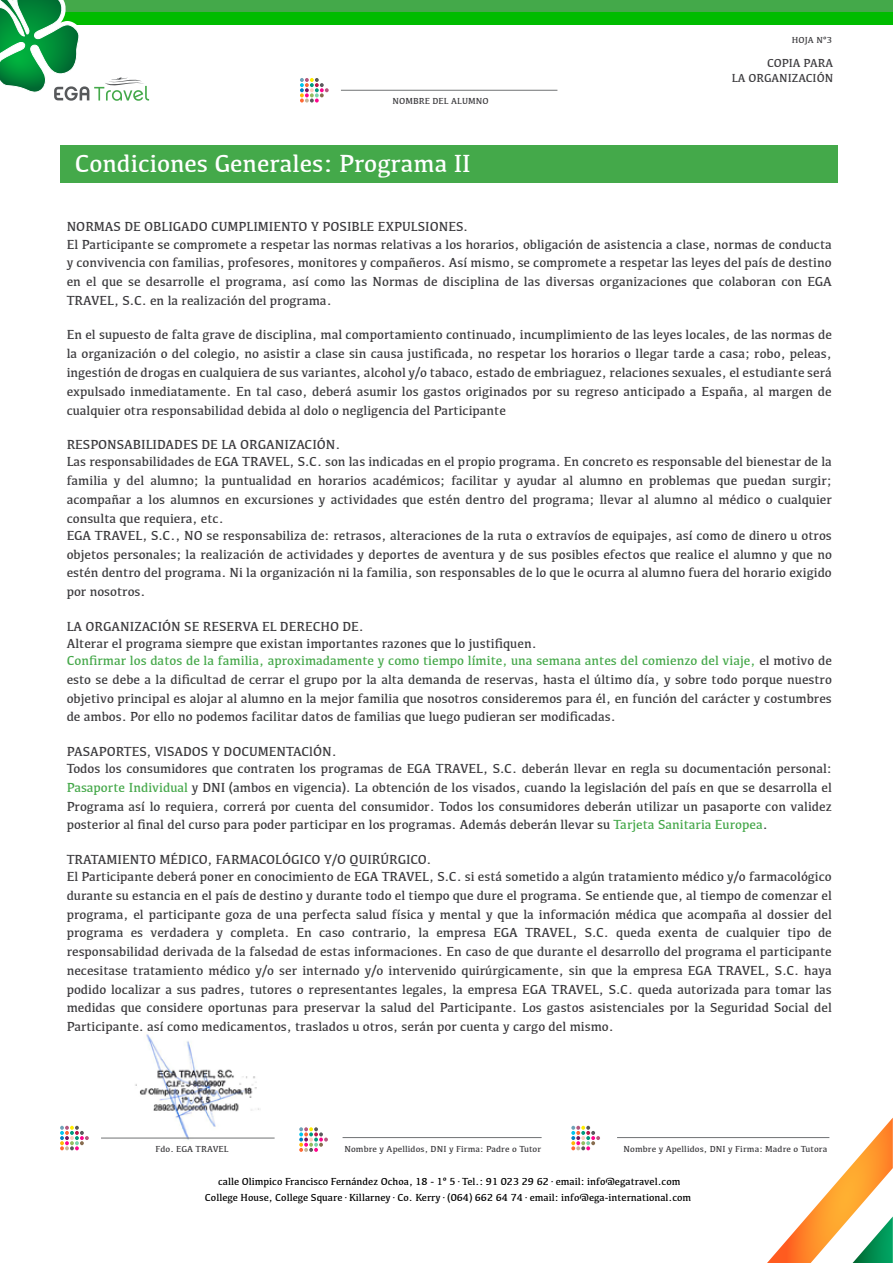
<style>
.page{position:relative;width:893px;height:1263px;background:#fff}
.page>*{position:absolute;margin:0;border:0;box-sizing:border-box;transform-origin:0 0}
.t1{font:25.5px "Kefa";color:#fff}
.t2{font:13.5px/18.8px "Kefa";color:#3c3b3e;text-align:justify}
.t3{font:12px/15px "Kefa";color:#3c3b3e;text-align:right}
.t4{font:10.5px/15.6px "Kefa";color:#000;text-align:center}
.t5{font:9px "Kefa";letter-spacing:.01em;color:#3c3b3e}
.s1{color:#45a84a}
</style>
<div class="page">
<div style="left:0;top:0;width:893px;height:12px;background:#44a94a"></div>
<div style="left:0;top:12px;width:893px;height:13px;background:#00bc00"></div>
<svg style="left:0;top:0;width:149px;height:101px"></svg>
<div style="left:60px;top:145px;width:778px;height:37px;background:#44a94a"></div>
<svg style="left:767px;top:1117px;width:126px;height:146px"></svg>
<img style="left:125px;top:1034px;width:136px;height:106px">
<hr style="left:101px;top:1138px;width:174px;height:1px;background:#707274">
<svg style="left:60px;top:1126px;width:29px;height:24px"></svg>
<svg style="left:571px;top:1126px;width:29px;height:24px"></svg>
<svg style="left:299px;top:1127px;width:29px;height:25px"></svg>
<hr style="left:343px;top:1137px;width:199px;height:1px;background:#707274">
<hr style="left:617px;top:1137px;width:212px;height:1px;background:#707274">
<hr style="left:341px;top:90px;width:216px;height:1px;background:#707274">
<svg style="left:300px;top:78px;width:29px;height:25px"></svg>
<p class="t5" style="left:792px;top:35px;width:42px">HOJA Nº3</p>
<p class="t5" style="left:392px;top:96px;width:98px">NOMBRE DEL ALUMNO</p>
<h1 class="t1" style="left:75px;top:149px;width:398px">Condiciones Generales: Programa II</h1>
<p class="t3" style="left:732px;top:56px;width:103px">COPIA PARA<br>LA ORGANIZACIÓN</p>
<p class="t2" style="left:67px;top:218px;width:767px;line-height:17.2px">NORMAS DE OBLIGADO CUMPLIMIENTO Y POSIBLE EXPULSIONES.<br>El Participante se compromete a respetar las normas relativas a los horarios, obligación de asistencia a clase, normas de conducta</p>
<p class="t2" style="left:67px;top:253px;width:767px">y convivencia con familias, profesores, monitores y compañeros. Así mismo, se compromete a respetar las leyes del país de destino en el que se desarrolle el programa, así como las Normas de disciplina de las diversas organizaciones que colaboran con EGA TRAVEL, S.C. en la realización del programa.</p>
<p class="t2" style="left:67px;top:326px;width:767px">En el supuesto de falta grave de disciplina, mal comportamiento continuado, incumplimiento de las leyes locales, de las normas de la organización o del colegio, no asistir a clase sin causa justificada, no respetar los horarios o llegar tarde a casa; robo, peleas, ingestión de drogas en cualquiera de sus variantes, alcohol y/o tabaco, estado de embriaguez, relaciones sexuales, el estudiante será expulsado inmediatamente. En tal caso, deberá asumir los gastos originados por su regreso anticipado a España, al margen de cualquier otra responsabilidad debida al dolo o negligencia del Participante</p>
<p class="t2" style="left:67px;top:436px;width:767px;line-height:17.2px">RESPONSABILIDADES DE LA ORGANIZACIÓN.<br>Las responsabilidades de EGA TRAVEL, S.C. son las indicadas en el propio programa. En concreto es responsable del bienestar de la</p>
<p class="t2" style="left:67px;top:471px;width:767px">familia y del alumno; la puntualidad en horarios académicos; facilitar y ayudar al alumno en problemas que puedan surgir; acompañar a los alumnos en excursiones y actividades que estén dentro del programa; llevar al alumno al médico o cualquier consulta que requiera, etc.</p>
<p class="t2" style="left:67px;top:526px;width:767px">EGA TRAVEL, S.C., NO se responsabiliza de: retrasos, alteraciones de la ruta o extravíos de equipajes, así como de dinero u otros objetos personales; la realización de actividades y deportes de aventura y de sus posibles efectos que realice el alumno y que no estén dentro del programa. Ni la organización ni la familia, son responsables de lo que le ocurra al alumno fuera del horario exigido por nosotros.</p>
<p class="t2" style="left:67px;top:617px;width:767px;line-height:17.2px;text-align:left">LA ORGANIZACIÓN SE RESERVA EL DERECHO DE.<br>Alterar el programa siempre que existan importantes razones que lo justifiquen.<br><span class="s1">Confirmar los datos de la familia, aproximadamente y como tiempo límite, una semana antes del comienzo del viaje,</span> el motivo de</p>
<p class="t2" style="left:67px;top:670px;width:767px">esto se debe a la dificultad de cerrar el grupo por la alta demanda de reservas, hasta el último día, y sobre todo porque nuestro objetivo principal es alojar al alumno en la mejor familia que nosotros consideremos para él, en función del carácter y costumbres de ambos. Por ello no podemos facilitar datos de familias que luego pudieran ser modificadas.</p>
<p class="t2" style="left:67px;top:743px;width:767px;line-height:17.2px">PASAPORTES, VlSADOS Y DOCUMENTAClÓN.<br>Todos los consumidores que contraten los programas de EGA TRAVEL, S.C. deberán llevar en regla su documentación personal:</p>
<p class="t2" style="left:67px;top:778px;width:767px"><span class="s1">Pasaporte Individual</span> y DNI (ambos en vigencia). La obtención de los visados, cuando la legislación del país en que se desarrolla el Programa así lo requiera, correrá por cuenta del consumidor. Todos los consumidores deberán utilizar un pasaporte con validez posterior al final del curso para poder participar en los programas. Además deberán llevar su <span class="s1">Tarjeta Sanitaria Europea</span>.</p>
<p class="t2" style="left:67px;top:851px;width:767px;line-height:17.2px">TRATAMIENTO MÉDICO, FARMACOLÓGICO Y/O QUIRÚRGICO.<br>El Participante deberá poner en conocimiento de EGA TRAVEL, S.C. si está sometido a algún tratamiento médico y/o farmacológico</p>
<p class="t2" style="left:67px;top:886px;width:767px">durante su estancia en el país de destino y durante todo el tiempo que dure el programa. Se entiende que, al tiempo de comenzar el programa, el participante goza de una perfecta salud física y mental y que la información médica que acompaña al dossier del programa es verdadera y completa. En caso contrario, la empresa EGA TRAVEL, S.C. queda exenta de cualquier tipo de responsabilidad derivada de la falsedad de estas informaciones. En caso de que durante el desarrollo del programa el participante necesitase tratamiento médico y/o ser internado y/o intervenido quirúrgicamente, sin que la empresa EGA TRAVEL, S.C. haya podido localizar a sus padres, tutores o representantes legales, la empresa EGA TRAVEL, S.C. queda autorizada para tomar las medidas que considere oportunas para preservar la salud del Participante. Los gastos asistenciales por la Seguridad Social del Participante, así como medicamentos, traslados u otros, serán por cuenta y cargo del mismo.</p>
<p class="t5" style="left:156px;top:1143px;width:75px">Fdo. EGA TRAVEL</p>
<p class="t5" style="left:344px;top:1144px;width:198px">Nombre y Apellidos, DNI y Firma: Padre o Tutor</p>
<p class="t5" style="left:623px;top:1143px;width:205px">Nombre y Apellidos, DNI y Firma: Madre o Tutora</p>
<p class="t4" style="left:205px;top:1174px;width:488px">calle Olimpico Francisco Fernández Ochoa, 18 - 1º 5 · Tel.: 91 023 29 62 · email: info@egatravel.com<br>College House, College Square · Killarney · Co. Kerry · (064) 662 64 74 · email: info@ega-international.com</p>
</div>
